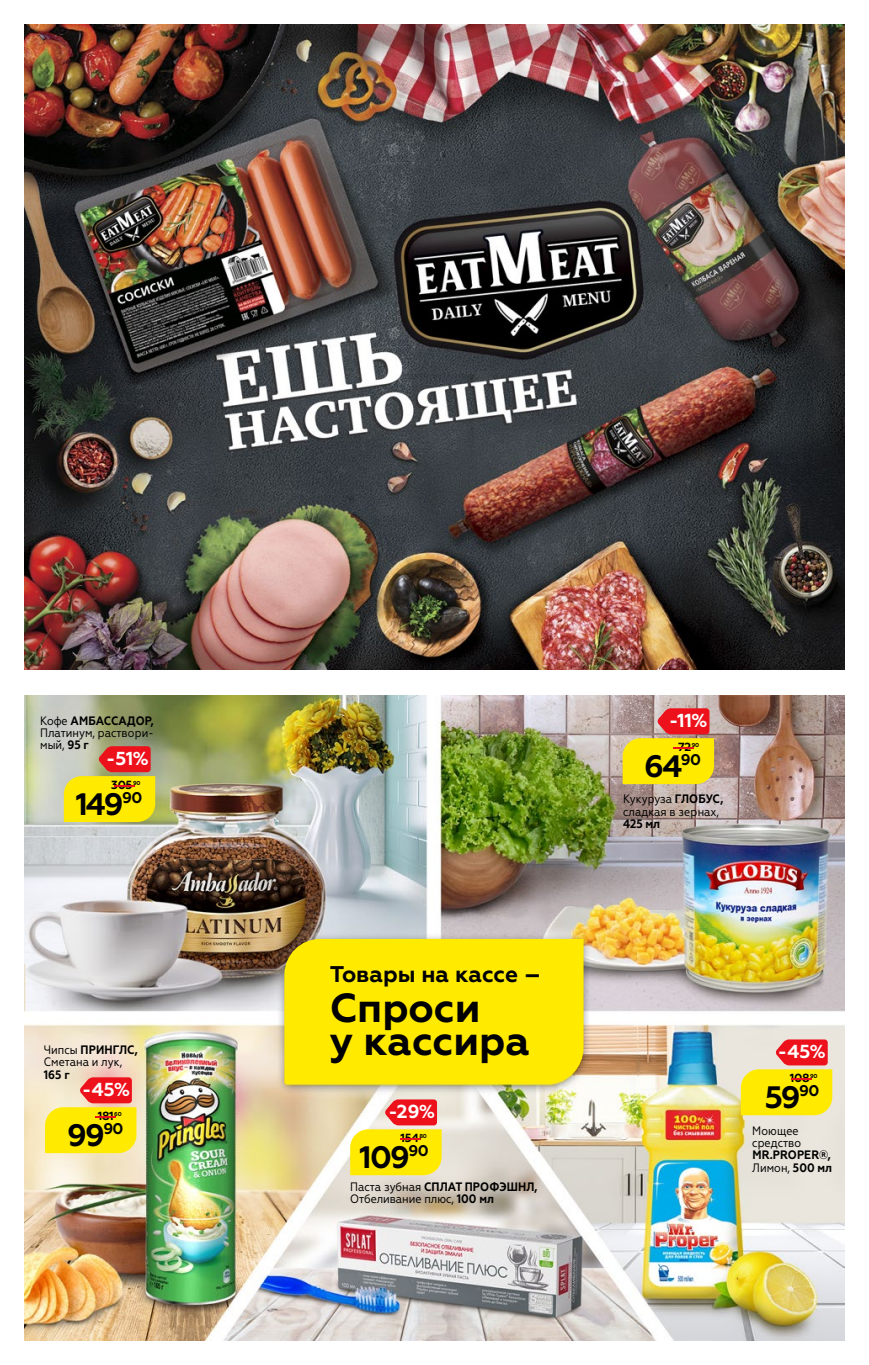
<style>
.page{position:relative;width:869px;height:1365px;background:#fff}
.page>*{position:absolute;margin:0;border:0;box-sizing:border-box;transform-origin:0 0}
.t1{font:700 40.6px/33.9px "Geometria";color:#000}
.t2{font:700 30.97px "Geometria";letter-spacing:-.055em;color:#000}
.t3{font:700 22.75px "Geometria";color:#000}
.t4{font:700 18.72px "Geometria";color:#fff}
.t5{font:700 15.4px "Geometria";color:#000}
.t6{font:12.25px/12.2px "Geometria Narrow";color:#000}
.t7{font:700 12.25px "Geometria Narrow";letter-spacing:.01em;color:#000}
.t8{font:700 11.72px "Geometria";letter-spacing:-.03em;color:#000}
.t9{font:700 5.77px "Geometria";letter-spacing:-.03em;color:#000}
.s1{font-weight:700}
.s2{font-size:11.72px;color:#ed111c}
.s3{font-weight:400}
</style>
<div class="page">
<img style="left:25px;top:25px;width:818px;height:645px">
<img style="left:25px;top:695px;width:818px;height:644px">
<svg style="left:350px;top:1099px;width:91px;height:76px;background:#f7c33a"></svg>
<svg style="left:622px;top:708px;width:91px;height:76px;background:#e9b12a"></svg>
<svg style="left:64px;top:746px;width:91px;height:76px;background:#ebb92c"></svg>
<svg style="left:45px;top:1077px;width:91px;height:75px;background:#f8c135"></svg>
<svg style="left:740px;top:1039px;width:91px;height:76px;background:#f6c23a"></svg>
<div style="left:284px;top:938px;width:299px;height:145px;background:#ffea00"></div>
<p class="t6" style="left:40px;top:714px;width:115px;text-align:justify">Кофе <span class="s1">АМБАССАДОР, </span>Платинум, раствори&shy;мый, <span class="s1">95 г</span></p>
<p class="t4" style="left:106px;top:746px;width:44px">-51%</p>
<p class="t9" style="left:108px;top:779px;width:34px"><span class="s2">-</span>90</p>
<p class="t8" style="left:111px;top:778px;width:23px">305</p>
<p class="t2" style="left:76px;top:785px;width:68px">149<sup>90</sup></p>
<p class="t4" style="left:668px;top:709px;width:40px">-11%</p>
<p class="t9" style="left:666px;top:741px;width:34px"><span class="s2">-</span>90</p>
<p class="t8" style="left:678px;top:740px;width:15px">72</p>
<p class="t2" style="left:644px;top:747px;width:58px">64<sup>90</sup></p>
<p class="t6" style="left:623px;top:793px;width:102px">Кукуруза <span class="s1">ГЛОБУС, </span>сладкая в зернах,<br><span class="s1">425 мл</span></p>
<p class="t3" style="left:329px;top:960px;width:213px">Товары на кассе –</p>
<p class="t1" style="left:329px;top:990px;width:201px">Cпроси<br>у кассира</p>
<p class="t7" style="left:44px;top:1042px;width:95px"><span class="s3">Чипсы</span> ПРИНГЛС,</p>
<p class="t4" style="left:777px;top:1040px;width:50px">-45%</p>
<p class="t6" style="left:44px;top:1055px;width:80px">Сметана и лук,<br><span class="s1">165 г</span></p>
<p class="t9" style="left:784px;top:1072px;width:34px"><span class="s2">-</span>90</p>
<p class="t8" style="left:789px;top:1071px;width:21px">108</p>
<p class="t4" style="left:82px;top:1077px;width:50px">-45%</p>
<p class="t2" style="left:764px;top:1078px;width:56px">59<sup>90</sup></p>
<p class="t4" style="left:388px;top:1099px;width:48px">-29%</p>
<p class="t9" style="left:89px;top:1110px;width:34px"><span class="s2">-</span>60</p>
<p class="t8" style="left:98px;top:1109px;width:17px">181</p>
<p class="t2" style="left:67px;top:1116px;width:58px">99<sup>90</sup></p>
<p class="t9" style="left:394px;top:1132px;width:34px"><span class="s2">-</span>80</p>
<p class="t8" style="left:400px;top:1131px;width:20px">154</p>
<p class="t5" style="left:408px;top:1141px;width:22px">90</p>
<p class="t2" style="left:359px;top:1138px;width:52px">109</p>
<p class="t6" style="left:350px;top:1180px;width:189px">Паста зубная <span class="s1">СПЛАТ ПРОФЭШНЛ,<br></span>Отбеливание плюс, <span class="s1">100 мл</span></p>
<p class="t6" style="left:752px;top:1124px;width:80px">Моющее средство<br><span class="s1">MR.PROPER®,</span></p>
<p class="t6" style="left:752px;top:1160px;width:81px">Лимон, <span class="s1">500 мл</span></p>
</div>
